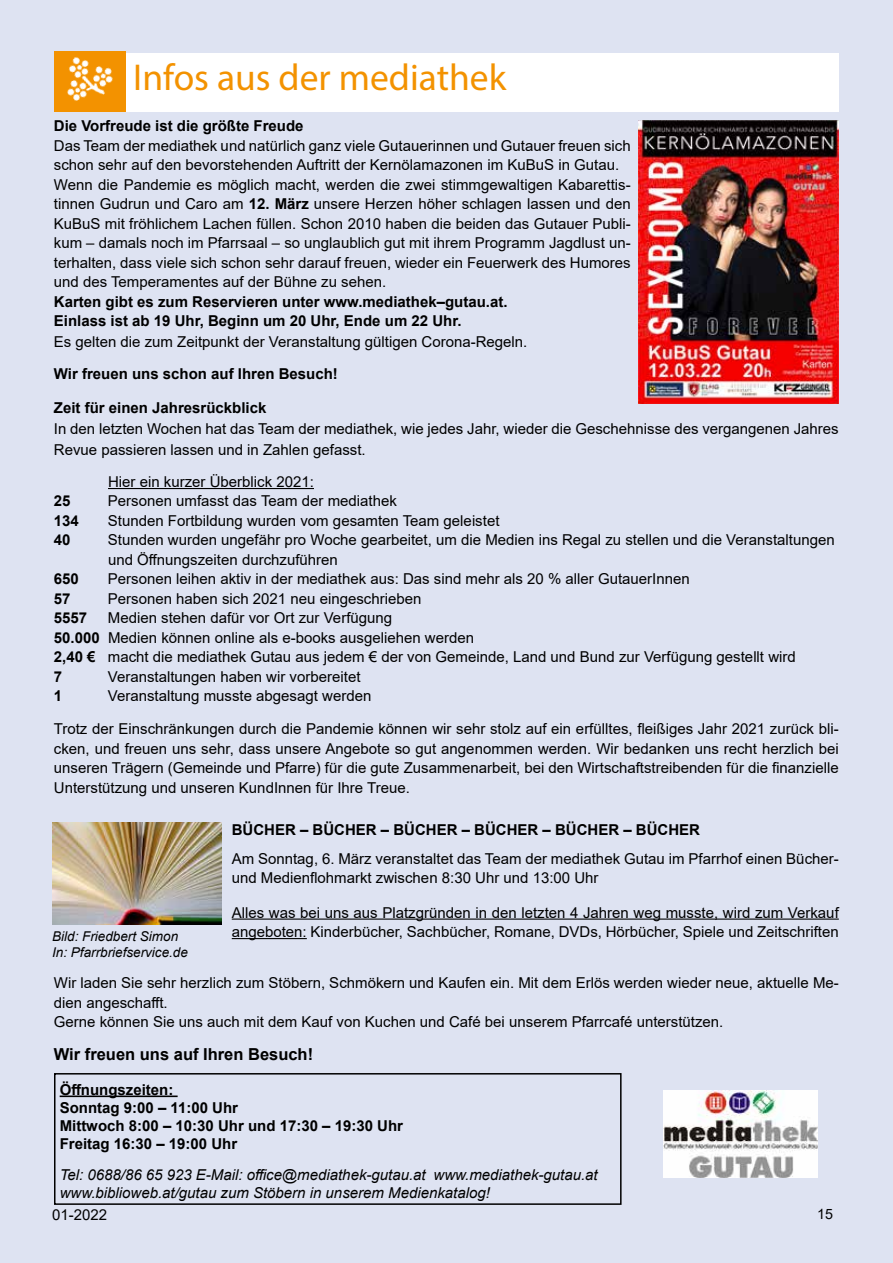
<style>
.page{position:relative;width:893px;height:1263px;background:#dee3f2}
.page>*{position:absolute;margin:0;border:0;box-sizing:border-box;transform-origin:0 0}
.t1{font:37.5px "Myriad Pro";color:#f39200}
.t2{font:700 16.5px "Arial";color:#000}
.t3{font:15px/19.5px "Arial";color:#000}
.t4{font:700 15px/18px "Arial";color:#000}
.t5{font:italic 15px/18px "Arial";color:#000}
.t6{font:14.25px "Arial";color:#000}
.t7{font:italic 13.5px/16.2px "Arial";color:#000}
.s1{font-weight:700}
</style>
<div class="page">
<div style="left:54px;top:53px;width:785px;height:59px;background:#fff"></div>
<div style="left:54px;top:51px;width:71px;height:61px;background:#f39200"></div>
<img style="left:67px;top:57px;width:46px;height:44px">
<hr style="left:108px;top:488px;width:206px;height:1px;background:#000">
<hr style="left:232px;top:918px;width:607px;height:2px;background:#000">
<hr style="left:232px;top:938px;width:75px;height:1px;background:#000">
<hr style="left:60px;top:1095px;width:118px;height:2px;background:#000">
<div style="left:54px;top:1073px;width:568px;height:132px;border:2px solid #000"></div>
<img style="left:663px;top:1091px;width:154px;height:87px">
<img style="left:639px;top:120px;width:200px;height:284px">
<img style="left:52px;top:823px;width:169px;height:102px">
<h1 class="t1" style="left:133px;top:55px;width:375px">Infos aus der mediathek</h1>
<p class="t4" style="left:54px;top:117px;width:251px">Die Vorfreude ist die größte Freude</p>
<p class="t3" style="left:54px;top:136px;width:578px">Das Team der mediathek und natürlich ganz viele Gutauerinnen und Gutauer freuen sich schon sehr auf den bevorstehenden Auftritt der Kernölamazonen im KuBuS in Gutau.<br>Wenn die Pandemie es möglich macht, werden die zwei stimmgewaltigen Kabarettis&shy;tinnen Gudrun und Caro am <span class="s1">12. März</span> unsere Herzen höher schlagen lassen und den KuBuS mit fröhlichem Lachen füllen. Schon 2010 haben die beiden das Gutauer Publi&shy;kum – damals noch im Pfarrsaal – so unglaublich gut mit ihrem Programm Jagdlust un&shy;terhalten, dass viele sich schon sehr darauf freuen, wieder ein Feuerwerk des Humores und des Temperamentes auf der Bühne zu sehen.</p>
<p class="t4" style="left:54px;top:292px;width:455px;line-height:19.5px">Karten gibt es zum Reservieren unter www.mediathek–gutau.at.<br>Einlass ist ab 19 Uhr, Beginn um 20 Uhr, Ende um 22 Uhr.</p>
<p class="t3" style="left:54px;top:332px;width:475px">Es gelten die zum Zeitpunkt der Veranstaltung gültigen Corona-Regeln.</p>
<p class="t4" style="left:54px;top:365px;width:286px">Wir freuen uns schon auf Ihren Besuch!</p>
<p class="t4" style="left:54px;top:399px;width:214px">Zeit für einen Jahresrückblick</p>
<p class="t3" style="left:54px;top:419px;width:786px;line-height:21px">In den letzten Wochen hat das Team der mediathek, wie jedes Jahr, wieder die Geschehnisse des vergangenen Jahres<br>Revue passieren lassen und in Zahlen gefasst.</p>
<p class="t3" style="left:108px;top:472px;width:207px">Hier ein kurzer Überblick 2021:</p>
<p class="t4" style="left:54px;top:492px;width:18px">25</p>
<p class="t3" style="left:108px;top:491px;width:291px">Personen umfasst das Team der mediathek</p>
<p class="t4" style="left:54px;top:512px;width:27px">134</p>
<p class="t3" style="left:108px;top:511px;width:393px">Stunden Fortbildung wurden vom gesamten Team geleistet</p>
<p class="t4" style="left:54px;top:531px;width:18px">40</p>
<p class="t3" style="left:108px;top:530px;width:728px">Stunden wurden ungefähr pro Woche gearbeitet, um die Medien ins Regal zu stellen und die Veranstaltungen und Öffnungszeiten durchzuführen</p>
<p class="t4" style="left:54px;top:570px;width:27px">650</p>
<p class="t3" style="left:108px;top:569px;width:583px">Personen leihen aktiv in der mediathek aus: Das sind mehr als 20 % aller GutauerInnen</p>
<p class="t4" style="left:54px;top:590px;width:18px">57</p>
<p class="t3" style="left:108px;top:589px;width:315px">Personen haben sich 2021 neu eingeschrieben</p>
<p class="t4" style="left:54px;top:609px;width:35px">5557</p>
<p class="t3" style="left:54px;top:608px;width:743px;text-indent:54px">Medien stehen dafür vor Ort zur Verfügung<br><span class="s1">50.000</span> Medien können online als e-books ausgeliehen werden<br><span class="s1">2,40 €</span> macht die mediathek Gutau aus jedem € der von Gemeinde, Land und Bund zur Verfügung gestellt wird <span class="s1">7</span></p>
<p class="t3" style="left:108px;top:667px;width:254px">Veranstaltungen haben wir vorbereitet</p>
<p class="t4" style="left:54px;top:687px;width:10px">1</p>
<p class="t3" style="left:108px;top:686px;width:265px">Veranstaltung musste abgesagt werden</p>
<p class="t3" style="left:54px;top:719px;width:786px;text-align:justify">Trotz der Einschränkungen durch die Pandemie können wir sehr stolz auf ein erfülltes, fleißiges Jahr 2021 zurück bli&shy;cken, und freuen uns sehr, dass unsere Angebote so gut angenommen werden. Wir bedanken uns recht herzlich bei unseren Trägern (Gemeinde und Pfarre) für die gute Zusammenarbeit, bei den Wirtschaftstreibenden für die finanzielle Unterstützung und unseren KundInnen für Ihre Treue.</p>
<p class="t4" style="left:232px;top:821px;width:470px">BÜCHER – BÜCHER – BÜCHER – BÜCHER – BÜCHER – BÜCHER</p>
<p class="t3" style="left:232px;top:848px;width:609px">Am Sonntag, 6. März veranstaltet das Team der mediathek Gutau im Pfarrhof einen Bücher&shy;und Medienflohmarkt zwischen 8:30 Uhr und 13:00 Uhr</p>
<p class="t3" style="left:232px;top:902px;width:609px">Alles was bei uns aus Platzgründen in den letzten 4 Jahren weg musste, wird zum Verkauf angeboten: Kinderbücher, Sachbücher, Romane, DVDs, Hörbücher, Spiele und Zeitschriften</p>
<p class="t3" style="left:54px;top:973px;width:786px">Wir laden Sie sehr herzlich zum Stöbern, Schmökern und Kaufen ein. Mit dem Erlös werden wieder neue, aktuelle Me&shy;dien angeschafft.<br>Gerne können Sie uns auch mit dem Kauf von Kuchen und Café bei unserem Pfarrcafé unterstützen.</p>
<p class="t2" style="left:54px;top:1042px;width:261px">Wir freuen uns auf Ihren Besuch!</p>
<p class="t4" style="left:60px;top:1080px;width:345px">Öffnungszeiten:<br>Sonntag 9:00 – 11:00 Uhr<br>Mittwoch 8:00 – 10:30 Uhr und 17:30 – 19:30 Uhr<br>Freitag 16:30 – 19:00 Uhr</p>
<p class="t5" style="left:60px;top:1166px;width:540px">Tel: 0688/86 65 923 E-Mail: office@mediathek-gutau.at www.mediathek-gutau.at www.biblioweb.at/gutau zum Stöbern in unserem Medienkatalog!</p>
<p class="t7" style="left:52px;top:928px;width:137px">Bild: Friedbert Simon<br>In: Pfarrbriefservice.de</p>
<p class="t3" style="left:52px;top:1205px;width:57px">01-2022</p>
<p class="t6" style="left:817px;top:1204px;width:17px">15</p>
</div>
